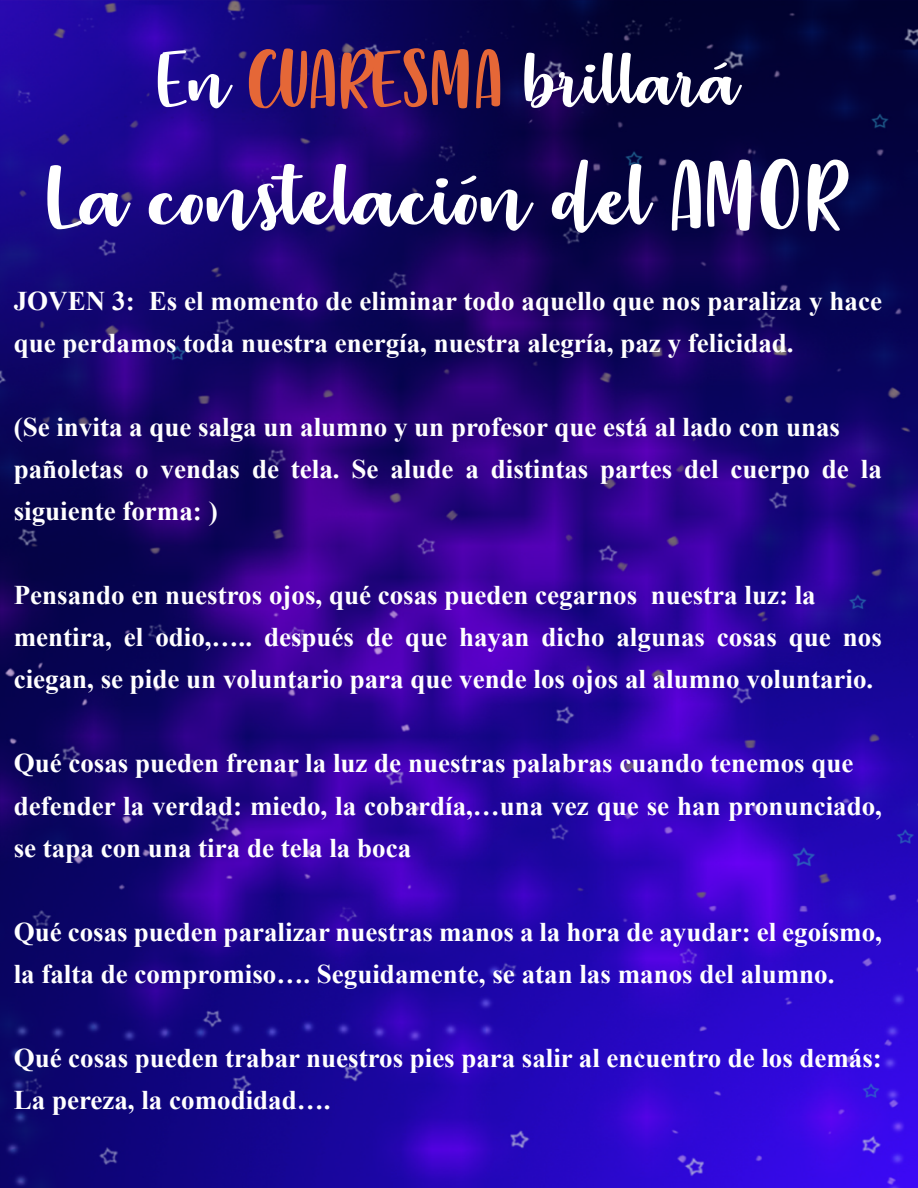
<style>
.page{position:relative;width:918px;height:1188px;background:#fff}
.page>*{position:absolute;margin:0;border:0;box-sizing:border-box;transform-origin:0 0}
.t1{font:108px "Strawberry Blossom";color:#fff;scale:1.19 1}
.t2{font:90px "Strawberry Blossom";color:#fff;scale:1.19 1}
.t3{font:700 27px/42px "Times New Roman";color:#fff}
.s1{color:#e56737}
</style>
<div class="page">
<img style="left:0;top:0;width:918px;height:1188px">
<h2 class="t2" style="left:158px;top:37px;width:491px">En <span class="s1">CUARESMA</span> brillará</h2>
<h1 class="t1" style="left:47px;top:145px;width:672px">La constelación del AMOR</h1>
<p class="t3" style="left:14px;top:280px;width:870px">JOVEN 3: Es el momento de eliminar todo aquello que nos paraliza y hace que perdamos toda nuestra energía, nuestra alegría, paz y felicidad.</p>
<p class="t3" style="left:14px;top:406px;width:870px">(Se invita a que salga un alumno y un profesor que está al lado con unas pañoletas o vendas de tela. Se alude a distintas partes del cuerpo de la siguiente forma: )</p>
<p class="t3" style="left:14px;top:574px;width:870px">Pensando en nuestros ojos, qué cosas pueden cegarnos nuestra luz: la mentira, el odio,….. después de que hayan dicho algunas cosas que nos ciegan, se pide un voluntario para que vende los ojos al alumno voluntario.</p>
<p class="t3" style="left:14px;top:742px;width:870px">Qué cosas pueden frenar la luz de nuestras palabras cuando tenemos que defender la verdad: miedo, la cobardía,…una vez que se han pronunciado, se tapa con una tira de tela la boca</p>
<p class="t3" style="left:14px;top:910px;width:870px">Qué cosas pueden paralizar nuestras manos a la hora de ayudar: el egoísmo, la falta de compromiso…. Seguidamente, se atan las manos del alumno.</p>
<p class="t3" style="left:14px;top:1036px;width:870px">Qué cosas pueden trabar nuestros pies para salir al encuentro de los demás:<br>La pereza, la comodidad….</p>
</div>
